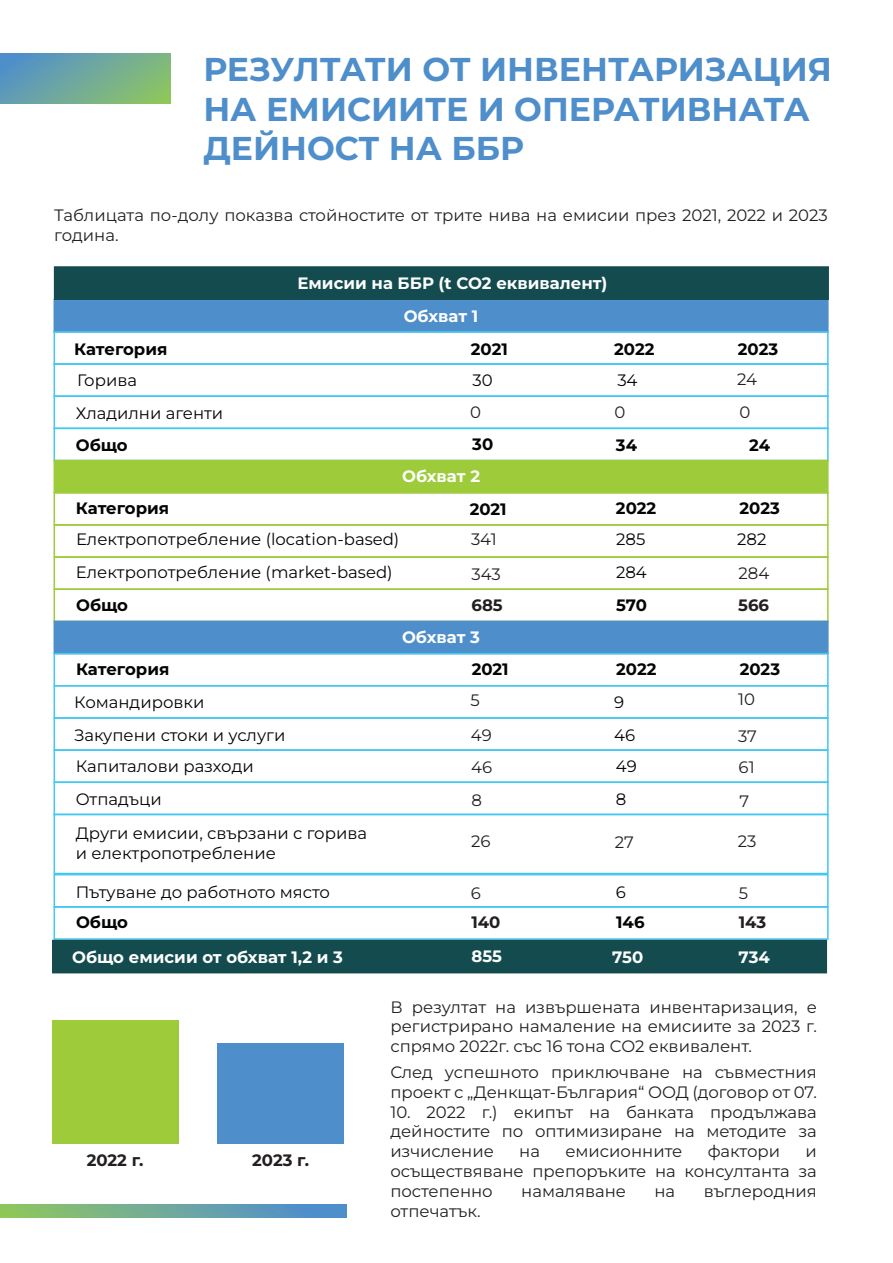
<style>
.page{position:relative;width:893px;height:1263px;background:#fff}
.page>*{position:absolute;margin:0;border:0;box-sizing:border-box;transform-origin:0 0}
.t1{font:700 33px/39.6px "Montserrat";color:#4e8ecb}
.t2{font:16.5px/19.8px "Montserrat";color:#231f20}
.t3{font:16.5px/19.8px "Montserrat";color:#040503}
.t4{font:700 16.5px "Montserrat";color:#040503}
.t5{font:700 16.5px/33.6px "Montserrat";color:#fdfefe}
.t6{font:700 16.5px "Montserrat";color:#231f20}
</style>
<div class="page">
<svg style="left:0;top:54px;width:170px;height:49px;background:#6fa99a"></svg>
<div style="left:54px;top:299px;width:775px;height:34px;background:#4e8ecb"></div>
<div style="left:54px;top:331px;width:775px;height:34px;border:2px solid #41c7f1"></div>
<div style="left:54px;top:363px;width:775px;height:34px;border:2px solid #41c7f1"></div>
<div style="left:54px;top:395px;width:775px;height:34px;border:2px solid #41c7f1"></div>
<div style="left:54px;top:266px;width:775px;height:34px;background:#144b4f;border:2px solid #144b4f"></div>
<div style="left:54px;top:460px;width:775px;height:33px;background:#9ecb3a"></div>
<div style="left:54px;top:492px;width:775px;height:34px;border:2px solid #9ecb3a"></div>
<div style="left:54px;top:524px;width:775px;height:34px;border:2px solid #9ecb3a"></div>
<div style="left:54px;top:556px;width:775px;height:34px;border:2px solid #9ecb3a"></div>
<div style="left:54px;top:588px;width:775px;height:34px;border:2px solid #9ecb3a"></div>
<div style="left:54px;top:621px;width:775px;height:33px;background:#4e8ecb"></div>
<div style="left:54px;top:653px;width:775px;height:33px;border:2px solid #41c7f1"></div>
<div style="left:54px;top:685px;width:775px;height:34px;border:2px solid #41c7f1"></div>
<div style="left:54px;top:717px;width:775px;height:34px;border:2px solid #41c7f1"></div>
<div style="left:54px;top:749px;width:775px;height:34px;border:2px solid #41c7f1"></div>
<div style="left:54px;top:781px;width:775px;height:34px;border:2px solid #41c7f1"></div>
<div style="left:54px;top:814px;width:775px;height:60px;border:2px solid #41c7f1"></div>
<div style="left:54px;top:874px;width:775px;height:34px;border:2px solid #41c7f1"></div>
<div style="left:54px;top:906px;width:775px;height:34px;border:2px solid #41c7f1"></div>
<div style="left:52px;top:940px;width:775px;height:33px;background:#144b4f"></div>
<div style="left:53px;top:1020px;width:126px;height:124px;background:#9ecb3a"></div>
<div style="left:217px;top:1043px;width:127px;height:101px;background:#4e8ecb"></div>
<svg style="left:0;top:1205px;width:346px;height:13px;background:#6da89a"></svg>
<h1 class="t1" style="left:203px;top:49px;width:630px">РЕЗУЛТАТИ ОТ ИНВЕНТАРИЗАЦИЯ<br>НА ЕМИСИИТЕ И ОПЕРАТИВНАТА<br>ДЕЙНОСТ НА ББР</h1>
<p class="t2" style="left:54px;top:205px;width:775px">Таблицата по-долу показва стойностите от трите нива на емисии през 2021, 2022 и 2023 година.</p>
<p class="t5" style="left:404px;top:266px;width:205px;text-indent:-106px">Емисии на ББР (t CO2 еквивалент)<br>Обхват 1</p>
<p class="t4" style="left:74px;top:338px;width:95px">Категория</p>
<p class="t4" style="left:471px;top:338px;width:39px">2021</p>
<p class="t4" style="left:614px;top:338px;width:42px">2022</p>
<p class="t4" style="left:738px;top:338px;width:42px">2023</p>
<p class="t3" style="left:77px;top:370px;width:61px">Горива</p>
<p class="t3" style="left:473px;top:370px;width:22px">30</p>
<p class="t3" style="left:617px;top:370px;width:22px">34</p>
<p class="t3" style="left:76px;top:403px;width:149px">Хладилни агенти</p>
<p class="t4" style="left:76px;top:434px;width:53px">Общо</p>
<p class="t4" style="left:616px;top:434px;width:23px">34</p>
<p class="t4" style="left:749px;top:434px;width:22px">24</p>
<p class="t5" style="left:402px;top:459px;width:79px">Обхват 2</p>
<p class="t4" style="left:76px;top:497px;width:95px">Категория</p>
<p class="t4" style="left:616px;top:497px;width:42px">2022</p>
<p class="t4" style="left:739px;top:497px;width:42px">2023</p>
<p class="t3" style="left:76px;top:529px;width:325px">Електропотребление (location-based)</p>
<p class="t3" style="left:616px;top:529px;width:31px">285</p>
<p class="t3" style="left:737px;top:529px;width:31px">282</p>
<p class="t3" style="left:76px;top:562px;width:318px">Електропотребление (market-based)</p>
<p class="t3" style="left:616px;top:562px;width:32px">284</p>
<p class="t4" style="left:76px;top:594px;width:53px">Общо</p>
<p class="t4" style="left:616px;top:594px;width:32px">570</p>
<p class="t2" style="left:737px;top:369px;width:21px">24</p>
<p class="t2" style="left:615px;top:402px;width:12px">0</p>
<p class="t2" style="left:739px;top:401px;width:12px">0</p>
<p class="t2" style="left:470px;top:402px;width:12px">0</p>
<p class="t4" style="left:472px;top:433px;width:22px">30</p>
<p class="t4" style="left:470px;top:498px;width:39px">2021</p>
<p class="t2" style="left:471px;top:522px;width:31px;line-height:34.2px">341<br>343</p>
<p class="t6" style="left:471px;top:594px;width:33px">685</p>
<p class="t2" style="left:739px;top:563px;width:32px">284</p>
<p class="t6" style="left:738px;top:595px;width:32px">566</p>
<p class="t5" style="left:402px;top:620px;width:79px">Обхват 3</p>
<p class="t4" style="left:472px;top:658px;width:39px">2021</p>
<p class="t2" style="left:470px;top:690px;width:11px">5</p>
<p class="t2" style="left:738px;top:689px;width:18px">10</p>
<p class="t2" style="left:471px;top:725px;width:22px">49</p>
<p class="t2" style="left:738px;top:726px;width:20px">37</p>
<p class="t2" style="left:471px;top:756px;width:22px">46</p>
<p class="t2" style="left:739px;top:757px;width:18px">61</p>
<p class="t2" style="left:472px;top:790px;width:12px">8</p>
<p class="t2" style="left:739px;top:790px;width:11px">7</p>
<p class="t2" style="left:471px;top:831px;width:21px">26</p>
<p class="t2" style="left:615px;top:832px;width:21px">27</p>
<p class="t2" style="left:738px;top:831px;width:20px">23</p>
<p class="t2" style="left:471px;top:883px;width:12px">6</p>
<p class="t2" style="left:739px;top:883px;width:11px">5</p>
<p class="t6" style="left:471px;top:911px;width:31px">140</p>
<p class="t6" style="left:739px;top:911px;width:29px">143</p>
<p class="t5" style="left:472px;top:939px;width:32px">855</p>
<p class="t5" style="left:739px;top:940px;width:33px">734</p>
<p class="t2" style="left:390px;top:996px;width:428px;text-align:justify">В резултат на извършената инвентаризация, е регистрирано намаление на емисиите за 2023 г. спрямо 2022г. със 16 тона CO2 еквивалент.</p>
<p class="t2" style="left:390px;top:1062px;width:428px">След успешното приключване на съвместния проект с „Денкщат-България“ ООД (договор от 07.</p>
<p class="t2" style="left:390px;top:1101px;width:428px;text-align:justify">10. 2022 г.) екипът на банката продължава дейностите по оптимизиране на методите за изчисление</p>
<p class="t4" style="left:76px;top:658px;width:95px">Категория</p>
<p class="t4" style="left:616px;top:658px;width:42px">2022</p>
<p class="t4" style="left:740px;top:658px;width:42px">2023</p>
<p class="t3" style="left:74px;top:691px;width:132px">Командировки</p>
<p class="t3" style="left:614px;top:691px;width:12px">9</p>
<p class="t3" style="left:74px;top:724px;width:213px">Закупени стоки и услуги</p>
<p class="t3" style="left:614px;top:724px;width:22px">46</p>
<p class="t3" style="left:76px;top:756px;width:179px">Капиталови разходи</p>
<p class="t3" style="left:616px;top:756px;width:22px">49</p>
<p class="t3" style="left:76px;top:789px;width:87px">Отпадъци</p>
<p class="t3" style="left:616px;top:789px;width:12px">8</p>
<p class="t3" style="left:76px;top:823px;width:293px">Други емисии, свързани с горива и електропотребление</p>
<p class="t3" style="left:76px;top:882px;width:256px">Пътуване до работното място</p>
<p class="t3" style="left:616px;top:882px;width:12px">6</p>
<p class="t4" style="left:76px;top:911px;width:53px">Общо</p>
<p class="t4" style="left:616px;top:911px;width:30px">146</p>
<p class="t5" style="left:72px;top:939px;width:272px">Общо емисии от обхват 1,2 и 3</p>
<p class="t5" style="left:612px;top:939px;width:32px">750</p>
<p class="t2" style="left:519px;top:1141px;width:22px">на</p>
<p class="t2" style="left:565px;top:1141px;width:118px">емисионните</p>
<p class="t2" style="left:708px;top:1141px;width:74px">фактори</p>
<p class="t2" style="left:390px;top:1141px;width:428px;text-align:justify;text-indent:415px">и осъществяване препоръките на консултанта за постепенно</p>
<p class="t6" style="left:87px;top:1149px;width:58px">2022 г.</p>
<p class="t6" style="left:252px;top:1149px;width:58px">2023 г.</p>
<p class="t2" style="left:521px;top:1180px;width:106px">намаляване</p>
<p class="t2" style="left:654px;top:1180px;width:22px">на</p>
<p class="t2" style="left:704px;top:1180px;width:115px">въглеродния</p>
<p class="t2" style="left:390px;top:1200px;width:92px">отпечатък.</p>
</div>
